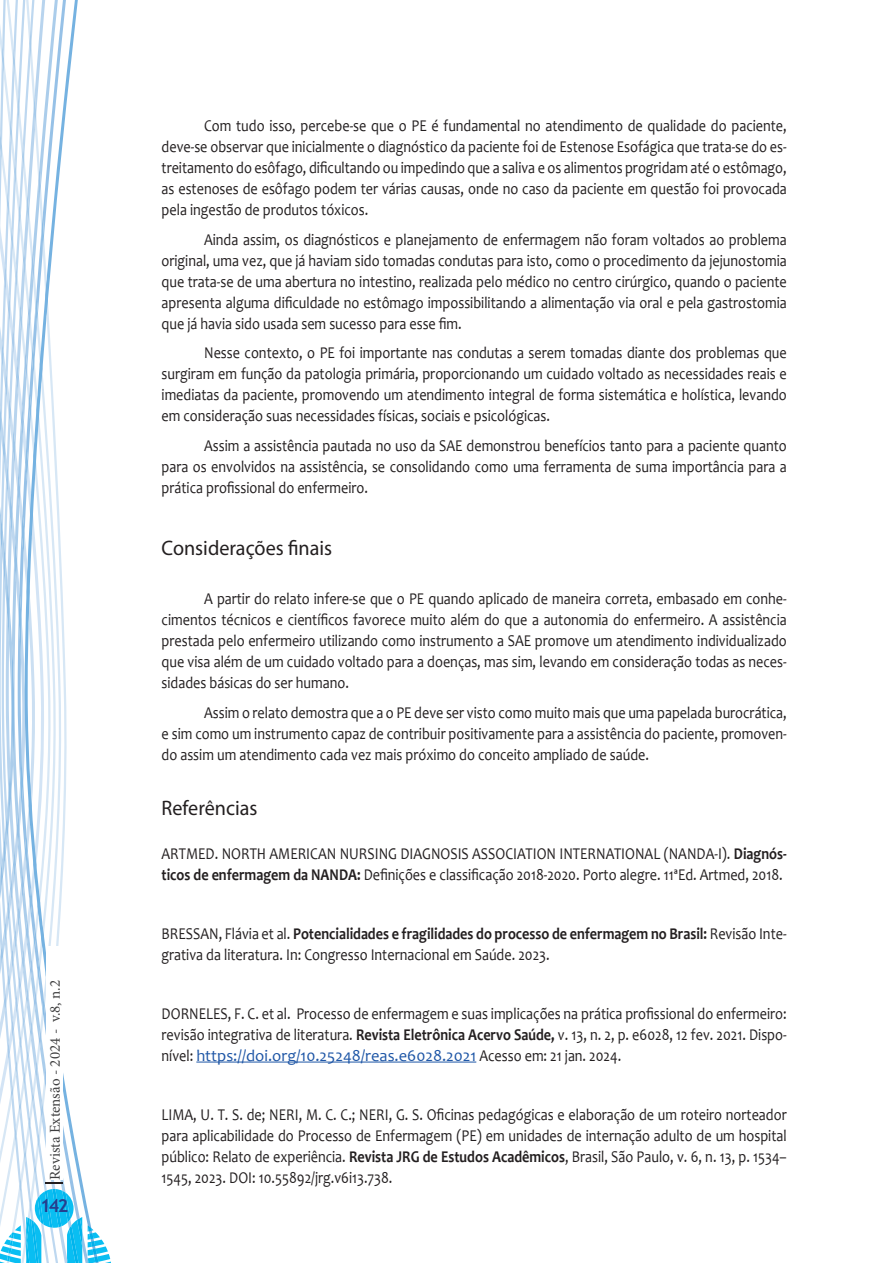
<style>
.page{position:relative;width:893px;height:1263px;background:#fff}
.page>*{position:absolute;margin:0;border:0;box-sizing:border-box;transform-origin:0 0}
.t1{font:21px "Myriad Pro";color:#231f20;scale:.96 1}
.t2{font:700 18px "Trebuchet MS";color:#253f8e}
.t3{font:16.5px/21px "Candara";color:#231f20;text-align:justify;scale:.86 1}
.t4{font:15px "Minion Pro";color:#3e3e3f}
.s1{font-weight:700}
.s2{color:#1e56a6}
</style>
<div class="page">
<svg style="left:0;top:0;width:82px;height:1263px"></svg>
<svg style="left:88px;top:1225px;width:23px;height:38px"></svg>
<hr style="left:196px;top:1062px;width:280px;height:1px;background:#1e56a6">
<p class="t4" style="left:45px;top:1180px;width:201px;rotate:-90deg">Revista Extensão - 2024 - v.8, n.2</p>
<p class="t2" style="left:40px;top:1194px;width:30px">142</p>
<p class="t3" style="left:162px;top:115px;width:728px;text-indent:43px">Com tudo isso, percebe-se que o PE é fundamental no atendimento de qualidade do paciente, deve-se observar que inicialmente o diagnóstico da paciente foi de Estenose Esofágica que trata-se do es&shy;treitamento do esôfago, dificultando ou impedindo que a saliva e os alimentos progridam até o estômago, as estenoses de esôfago podem ter várias causas, onde no caso da paciente em questão foi provocada pela ingestão de produtos tóxicos.</p>
<p class="t3" style="left:162px;top:229px;width:728px;text-indent:43px">Ainda assim, os diagnósticos e planejamento de enfermagem não foram voltados ao problema original, uma vez, que já haviam sido tomadas condutas para isto, como o procedimento da jejunostomia que trata-se de uma abertura no intestino, realizada pelo médico no centro cirúrgico, quando o paciente apresenta alguma dificuldade no estômago impossibilitando a alimentação via oral e pela gastrostomia que já havia sido usada sem sucesso para esse fim.</p>
<p class="t3" style="left:162px;top:342px;width:728px;text-indent:43px">Nesse contexto, o PE foi importante nas condutas a serem tomadas diante dos problemas que surgiram em função da patologia primária, proporcionando um cuidado voltado as necessidades reais e imediatas da paciente, promovendo um atendimento integral de forma sistemática e holística, levando em consideração suas necessidades físicas, sociais e psicológicas.</p>
<p class="t3" style="left:162px;top:435px;width:728px;text-indent:43px">Assim a assistência pautada no uso da SAE demonstrou benefícios tanto para a paciente quanto para os envolvidos na assistência, se consolidando como uma ferramenta de suma importância para a prática profissional do enfermeiro.</p>
<p class="t1" style="left:162px;top:535px;width:179px">Considerações nais</p>
<p class="t3" style="left:162px;top:588px;width:728px;text-indent:43px">A partir do relato infere-se que o PE quando aplicado de maneira correta, embasado em conhe&shy;cimentos técnicos e científicos favorece muito além do que a autonomia do enfermeiro. A assistência prestada pelo enfermeiro utilizando como instrumento a SAE promove um atendimento individualizado que visa além de um cuidado voltado para a doenças, mas sim, levando em consideração todas as neces&shy;sidades básicas do ser humano.</p>
<p class="t3" style="left:162px;top:702px;width:728px;text-indent:43px">Assim o relato demostra que a o PE deve ser visto como muito mais que uma papelada burocrática, e sim como um instrumento capaz de contribuir positivamente para a assistência do paciente, promoven&shy;do assim um atendimento cada vez mais próximo do conceito ampliado de saúde.</p>
<p class="t1" style="left:162px;top:795px;width:101px">Referências</p>
<p class="t3" style="left:162px;top:843px;width:728px">ARTMED. NORTH AMERICAN NURSING DIAGNOSIS ASSOCIATION INTERNATIONAL (NANDA-I). <span class="s1">Diagnós&shy;ticos de enferm agem da NANDA:</span> Definições e classificação 2018-2020. Porto alegre. 11ªEd. Artmed, 2018.</p>
<p class="t3" style="left:162px;top:923px;width:728px">BRESSAN, Flávia et al. <span class="s1">Potencialidades e fragilidades do processo de enfermagem no Brasil:</span> Revisão Inte&shy;grativa da literatura. In: Congresso Internacional em Saúde. 2023.</p>
<p class="t3" style="left:162px;top:1003px;width:728px">DORNELES, F. C. et al. Processo de enfermagem e suas implicações na prática profissional do enfermeiro: revisão integrativa de literatura. <span class="s1">Revista Eletrônica Acervo Saúde,</span> v. 13, n. 2, p. e6028, 12 fev. 2021. Dispo&shy;nível: <span class="s2">https://doi.org/10.25248/reas.e6028.2021</span> Acesso em: 21 jan. 2024.</p>
<p class="t3" style="left:162px;top:1104px;width:728px">LIMA, U. T. S. de; NERI, M. C. C.; NERI, G. S. Oficinas pedagógicas e elaboração de um roteiro norteador para aplicabilidade do Processo de Enfermagem (PE) em unidades de internação adulto de um hospital público: Relato de experiência. <span class="s1">Revista JRG de Estudos Acadêmicos</span>, Brasil, São Paulo, v. 6, n. 13, p. 1534– 1545, 2023. DOI: 10.55892/jrg.v6i13.738.</p>
</div>
